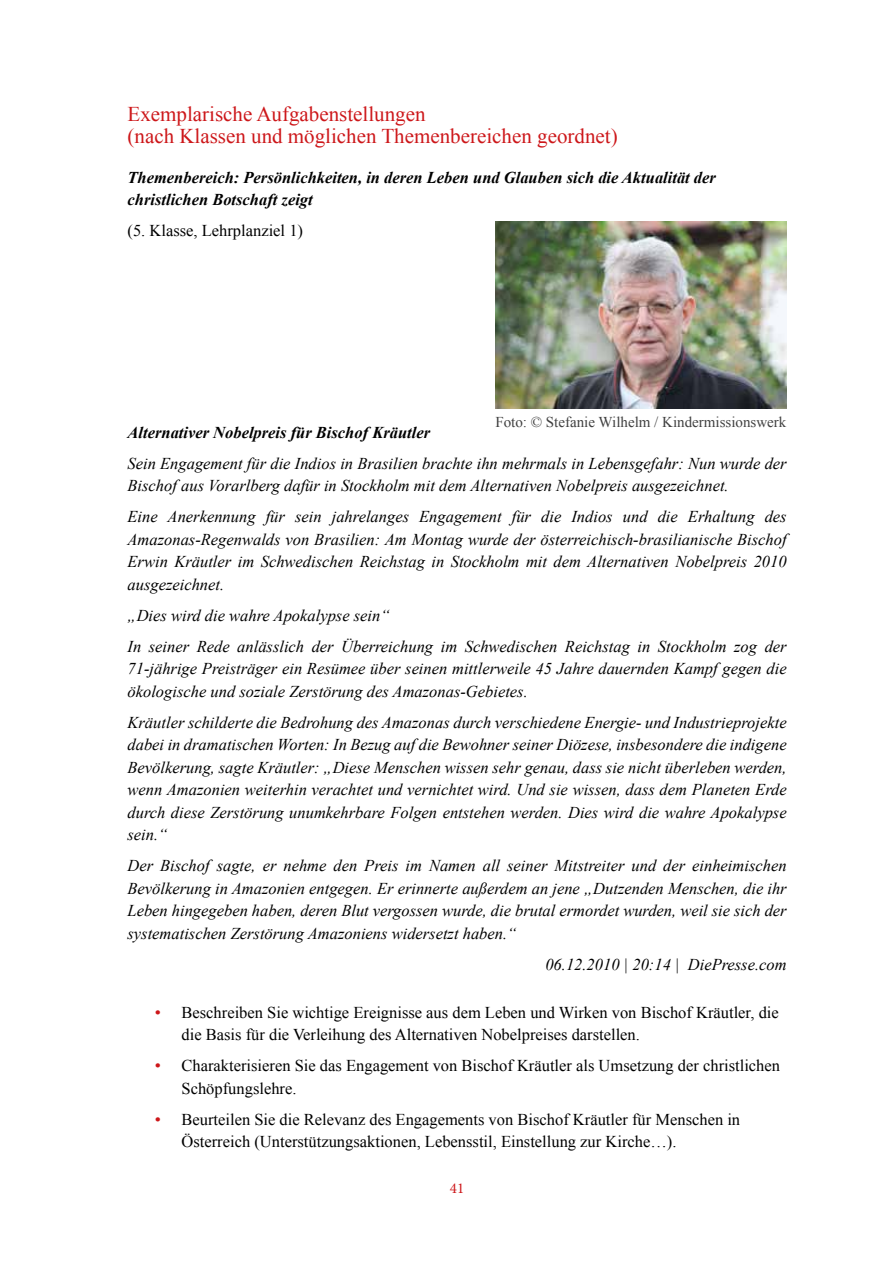
<style>
.page{position:relative;width:893px;height:1263px;background:#fff}
.page>*{position:absolute;margin:0;border:0;box-sizing:border-box;transform-origin:0 0}
.t1{font:21px/22.5px "Times New Roman";color:#cd171a}
.t2{font:italic 16.5px/22.5px "Times New Roman";color:#000}
.t3{font:16.5px/22.5px "Times New Roman";color:#000}
.t4{font:italic 700 16.5px/22.5px "Times New Roman";color:#000}
.t5{font:15px "Times New Roman";color:#404040}
.t6{font:15px "Minion Pro";color:#cd171a}
.s1{color:#cd171a}
</style>
<div class="page">
<img style="left:495px;top:222px;width:291px;height:187px">
<p class="t1" style="left:128px;top:102px;width:492px">Exemplarische Aufgabenstellungen<br>(nach Klassen und möglichen Themenbereichen geordnet)</p>
<p class="t4" style="left:128px;top:166px;width:590px">Themenbereich: Persönlichkeiten, in deren Leben und Glauben sich die Aktualität der christlichen Botschaft zeigt</p>
<p class="t3" style="left:128px;top:219px;width:177px">(5. Klasse, Lehrplanziel 1)</p>
<p class="t5" style="left:495px;top:412px;width:292px">Foto: © Stefanie Wilhelm / Kindermissionswerk</p>
<p class="t4" style="left:128px;top:420px;width:304px">Alternativer Nobelpreis für Bischof Kräutler</p>
<p class="t2" style="left:128px;top:451px;width:661px">Sein Engagement für die Indios in Brasilien brachte ihn mehrmals in Lebensgefahr: Nun wurde der<br>Bischof aus Vorarlberg dafür in Stockholm mit dem Alternativen Nobelpreis ausgezeichnet.</p>
<p class="t2" style="left:128px;top:505px;width:661px;text-align:justify">Eine Anerkennung für sein jahrelanges Engagement für die Indios und die Erhaltung des Amazonas-Regenwalds von Brasilien: Am Montag wurde der österreichisch-brasilianische Bischof Erwin Kräutler im Schwedischen Reichstag in Stockholm mit dem Alternativen Nobelpreis 2010 ausgezeichnet.</p>
<p class="t2" style="left:128px;top:599px;width:661px;line-height:31px">„Dies wird die wahre Apokalypse sein“<br>In seiner Rede anlässlich der Überreichung im Schwedischen Reichstag in Stockholm zog der</p>
<p class="t2" style="left:128px;top:657px;width:661px">71-jährige Preisträger ein Resümee über seinen mittlerweile 45 Jahre dauernden Kampf gegen die ökologische und soziale Zerstörung des Amazonas-Gebietes.</p>
<p class="t2" style="left:128px;top:711px;width:661px;text-align:justify">Kräutler schilderte die Bedrohung des Amazonas durch verschiedene Energie- und Industrieprojekte dabei in dramatischen Worten: In Bezug auf die Bewohner seiner Diözese, insbesondere die indigene Bevölkerung, sagte Kräutler: „Diese Menschen wissen sehr genau, dass sie nicht überleben werden, wenn Amazonien weiterhin verachtet und vernichtet wird. Und sie wissen, dass dem Planeten Erde durch diese Zerstörung unumkehrbare Folgen entstehen werden. Dies wird die wahre Apokalypse sein.“</p>
<p class="t2" style="left:128px;top:854px;width:661px;text-align:justify">Der Bischof sagte, er nehme den Preis im Namen all seiner Mitstreiter und der einheimischen Bevölkerung in Amazonien entgegen. Er erinnerte außerdem an jene „Dutzenden Menschen, die ihr Leben hingegeben haben, deren Blut vergossen wurde, die brutal ermordet wurden, weil sie sich der systematischen Zerstörung Amazoniens widersetzt haben.“</p>
<p class="t2" style="left:545px;top:953px;width:243px">06.12.2010 | 20:14 | DiePresse.com</p>
<p class="t3" style="left:182px;top:1001px;width:599px;text-indent:-27px"><span class="s1">•</span> Beschreiben Sie wichtige Ereignisse aus dem Leben und Wirken von Bischof Kräutler, die die Basis für die Verleihung des Alternativen Nobelpreises darstellen.</p>
<p class="t3" style="left:182px;top:1054px;width:600px;text-indent:-27px"><span class="s1">•</span> Charakterisieren Sie das Engagement von Bischof Kräutler als Umsetzung der christlichen<br>Schöpfungslehre.</p>
<p class="t3" style="left:182px;top:1108px;width:560px;text-indent:-27px"><span class="s1">•</span> Beurteilen Sie die Relevanz des Engagements von Bischof Kräutler für Menschen in<br>Österreich (Unterstützungsaktionen, Lebensstil, Einstellung zur Kirche…).</p>
<p class="t6" style="left:450px;top:1178px;width:16px">41</p>
</div>
